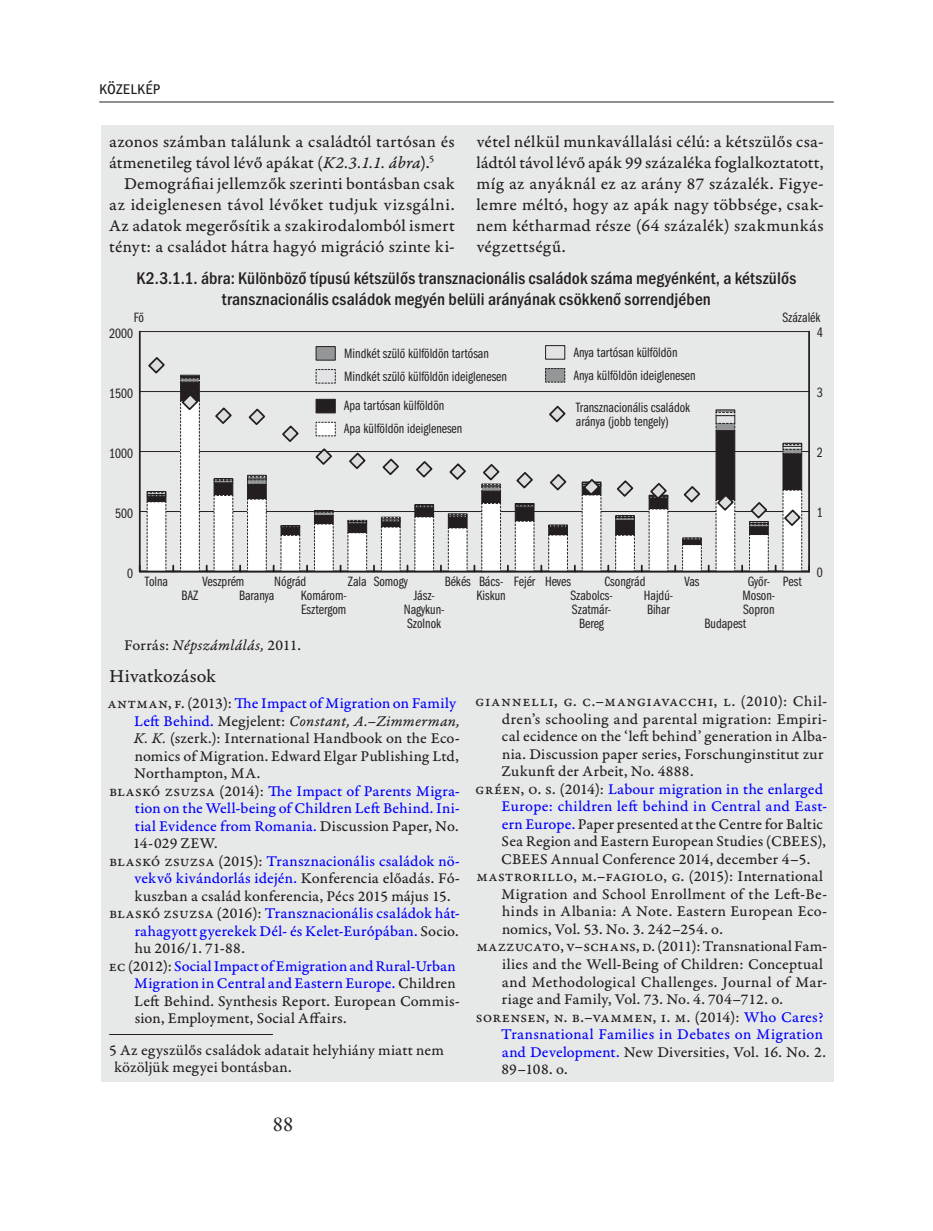
<style>
.page{position:relative;width:933px;height:1231px;background:#fff}
.page>*{position:absolute;margin:0;border:0;box-sizing:border-box;transform-origin:0 0}
.t1{font:21px "Garamond Premr Pro";color:#231f20}
.keretes-cim-ref{font:19.25px "Garamond Premr Pro Capt";letter-spacing:.005em;color:#231f20}
.t2{font:19.25px "Franklin Gothic Cond";color:#231f20}
.keretes-body{font:17.5px/21px "Garamond Premr Pro Capt";letter-spacing:.015em;color:#231f20;text-align:justify}
.keretes-tabtit{font:17.5px/21px "Franklin Gothic Cond Med";letter-spacing:.005em;color:#231f20;text-align:center}
.keretes-elso{font:17.5px/21px "Garamond Premr Pro Capt";letter-spacing:.01em;color:#231f20}
.refer_eng{font:15.75px/17.5px "Garamond Premr Pro Capt";letter-spacing:.005em;color:#231f20}
.refer_eng-2{font:15.75px/17.5px "Garamond Premr Pro Capt";letter-spacing:.005em;color:#00f;text-align:justify}
.refer{font:15.75px/17.5px "Garamond Premr Pro Capt";color:#231f20;text-align:justify}
.refer-2{font:15.75px/17.5px "Garamond Premr Pro Capt";letter-spacing:.005em;color:#00f;text-align:justify}
.keretes-foot1{font:15.75px/17.5px "Garamond Premr Pro Capt";letter-spacing:.01em;color:#231f20}
.keretes-foot{font:italic 15.75px "Garamond Premr Pro Capt";letter-spacing:.02em;color:#231f20}
.t3{font:14px/14px "Franklin Gothic Comp";color:#231f20}
.s1{font-style:italic}
.s2{font-style:normal}
.s3{color:#00f}
.s4{color:#231f20}
</style>
<div class="page">
<div style="left:101px;top:125px;width:732px;height:956px;background:#e7e8e8"></div>
<hr style="left:139px;top:331px;width:2px;height:240px;background:#231f20">
<hr style="left:140px;top:391px;width:669px;height:1px;background:#231f20">
<hr style="left:140px;top:331px;width:669px;height:1px;background:#231f20">
<div style="left:316px;top:346px;width:20px;height:14px;background:#949698;border:1px solid #231f20"></div>
<svg style="left:315px;top:369px;width:21px;height:15px"></svg>
<div style="left:545px;top:345px;width:20px;height:14px;background:#e2e3e4;border:1px solid #231f20"></div>
<svg style="left:545px;top:368px;width:20px;height:15px"></svg>
<svg style="left:180px;top:375px;width:20px;height:7px"></svg>
<div style="left:316px;top:399px;width:20px;height:14px;background:#231f20"></div>
<div style="left:180px;top:382px;width:20px;height:19px;background:#231f20;border:1px solid #231f20"></div>
<svg style="left:138px;top:404px;width:672px;height:169px"></svg>
<hr style="left:808px;top:331px;width:2px;height:240px;background:#231f20">
<svg style="left:148px;top:357px;width:17px;height:17px"></svg>
<svg style="left:180px;top:392px;width:20px;height:180px;background:#e2e1e1"></svg>
<svg style="left:214px;top:406px;width:19px;height:19px"></svg>
<svg style="left:247px;top:407px;width:20px;height:19px"></svg>
<svg style="left:280px;top:424px;width:20px;height:19px"></svg>
<svg style="left:314px;top:446px;width:20px;height:20px"></svg>
<svg style="left:347px;top:451px;width:20px;height:19px"></svg>
<svg style="left:381px;top:457px;width:19px;height:19px"></svg>
<svg style="left:414px;top:459px;width:20px;height:20px"></svg>
<svg style="left:448px;top:461px;width:19px;height:20px"></svg>
<svg style="left:481px;top:462px;width:20px;height:30px"></svg>
<svg style="left:515px;top:470px;width:19px;height:20px"></svg>
<svg style="left:548px;top:472px;width:20px;height:20px"></svg>
<svg style="left:581px;top:477px;width:28px;height:95px"></svg>
<svg style="left:615px;top:478px;width:20px;height:20px"></svg>
<svg style="left:648px;top:481px;width:20px;height:20px"></svg>
<svg style="left:682px;top:484px;width:20px;height:20px"></svg>
<svg style="left:715px;top:492px;width:20px;height:80px;background:#d3d2d2"></svg>
<svg style="left:748px;top:500px;width:21px;height:27px"></svg>
<svg style="left:782px;top:489px;width:20px;height:83px;background:#dedede"></svg>
<hr style="left:99px;top:102px;width:734px;height:1px;background:#231f20">
<hr style="left:109px;top:1033px;width:164px;height:1px;background:#231f20">
<p class="t2" style="left:99px;top:76px;width:63px">Közelkép</p>
<p class="keretes-body" style="left:476px;top:131px;width:349px">vétel nélkül munkavállalási célú: a kétszülős csa&shy;ládtól távol lévő apák 99 százaléka foglalkoztatott, míg az anyáknál ez az arány 87 százalék. Figye&shy;lemre méltó, hogy az apák nagy többsége, csak&shy;nem kétharmad része (64 százalék) szakmunkás végzettségű.</p>
<p class="keretes-tabtit" style="left:136px;top:268px;width:661px">K2.3.1.1. ábra: Különböző típusú kétszülős transznacionális családok száma megyénként, a kétszülős transznacionális családok megyén belüli arányának csökkenő sorrendjében</p>
<p class="keretes-elso" style="left:109px;top:131px;width:347px">azonos számban találunk a családtól tartósan és átmenetileg távol lévő apákat (<span class="s1">K2.3.1.1. ábra</span>).<sup>5</sup></p>
<p class="keretes-body" style="left:109px;top:173px;width:347px;text-indent:15px">Demográfiai jellemzők szerinti bontásban csak az ideiglenesen távol lévőket tudjuk vizsgálni.<br>Az adatok megerősítik a szakirodalomból ismert tényt: a családot hátra hagyó migráció szinte ki-</p>
<p class="t3" style="left:134px;top:310px;width:12px">Fő</p>
<p class="t3" style="left:782px;top:310px;width:40px">Százalék</p>
<p class="t3" style="left:109px;top:327px;width:25px">2000</p>
<p class="t3" style="left:816px;top:325px;width:7px">4</p>
<p class="t3" style="left:109px;top:387px;width:25px">1500</p>
<p class="t3" style="left:344px;top:342px;width:164px;line-height:22.9px">Mindkét szülő külföldön tartósan<br>Mindkét szülő külföldön ideiglenesen</p>
<p class="t3" style="left:574px;top:341px;width:123px;line-height:22.9px">Anya tartósan külföldön<br>Anya külföldön ideiglenesen</p>
<p class="t3" style="left:344px;top:399px;width:102px">Apa tartósan külföldön</p>
<p class="t3" style="left:576px;top:400px;width:116px">Transznacionális családok aránya (jobb tengely)</p>
<p class="t3" style="left:344px;top:422px;width:120px">Apa külföldön ideiglenesen</p>
<p class="t3" style="left:816px;top:385px;width:7px">3</p>
<p class="t3" style="left:109px;top:446px;width:25px">1000</p>
<p class="t3" style="left:816px;top:445px;width:7px">2</p>
<p class="t3" style="left:115px;top:506px;width:19px">500</p>
<p class="t3" style="left:816px;top:505px;width:7px">1</p>
<p class="t3" style="left:127px;top:566px;width:7px">0</p>
<p class="t3" style="left:145px;top:574px;width:25px">Tolna</p>
<p class="t3" style="left:202px;top:574px;width:43px">Veszprém</p>
<p class="t3" style="left:239px;top:574px;width:69px;text-indent:35px">Nógrád<br>Baranya</p>
<p class="t3" style="left:445px;top:574px;width:28px">Békés</p>
<p class="t3" style="left:476px;top:574px;width:96px">Bács- Fejér Heves<br>Kiskun</p>
<p class="t3" style="left:604px;top:574px;width:42px">Csongrád</p>
<p class="t3" style="left:570px;top:588px;width:44px">Szabolcs-</p>
<p class="t3" style="left:572px;top:602px;width:41px">Szatmár-</p>
<p class="t3" style="left:579px;top:616px;width:26px">Bereg</p>
<p class="t3" style="left:348px;top:574px;width:61px">Zala Somogy</p>
<p class="t3" style="left:301px;top:588px;width:47px">Komárom-<br>Esztergom</p>
<p class="t3" style="left:404px;top:588px;width:42px;text-align:center">Jász-<br>Nagykun-<br>Szolnok</p>
<p class="t3" style="left:644px;top:588px;width:31px">Hajdú-<br>Bihar</p>
<p class="t3" style="left:182px;top:588px;width:18px">BAZ</p>
<p class="keretes-foot" style="left:124px;top:635px;width:178px"><span class="s2">Forrás:</span> Népszámlálás, <span class="s2">2011.</span></p>
<p class="keretes-cim-ref" style="left:109px;top:664px;width:109px">Hivatkozások</p>
<p class="t3" style="left:747px;top:574px;width:56px">Győr- Pest</p>
<p class="t3" style="left:742px;top:588px;width:34px">Moson-</p>
<p class="t3" style="left:743px;top:602px;width:33px">Sopron</p>
<p class="t3" style="left:704px;top:616px;width:43px">Budapest</p>
<p class="t3" style="left:684px;top:574px;width:17px">Vas</p>
<p class="t3" style="left:816px;top:565px;width:7px">0</p>
<p class="refer_eng" style="left:134px;top:694px;width:328px;text-indent:-26px">Antman, F. (2013): <span class="s3">The Impact of Migration on Family Left Behind.</span> Megjelent: <span class="s1">Constant, A.–Zimmerman, K. K.</span> (szerk.): International Handbook on the Eco&shy;nomics of Migration. Edward Elgar Publishing Ltd, Northampton, MA.</p>
<p class="refer_eng-2" style="left:133px;top:782px;width:329px;text-indent:-24px"><span class="s4">Blaskó Zsuzsa (2014):</span> The Impact of Parents Migra&shy;tion on the Well-being of Children Left Behind. Ini&shy;tial Evidence from Romania. <span class="s4">Discussion Paper, No.<br>14-029 ZEW.</span></p>
<p class="refer" style="left:134px;top:852px;width:327px;text-indent:-25px">Blaskó Zsuzsa (2015): <span class="s3">Transznacionális családok nö&shy;vekvő kivándorlás idején.</span> Konferencia előadás. Fó&shy;kuszban a család konferencia, Pécs 2015 május 15.</p>
<p class="refer-2" style="left:135px;top:904px;width:327px;text-indent:-26px"><span class="s4">Blaskó Zsuzsa (2016):</span> Transznacionális családok hát&shy;rahagyott gyerekek Dél- és Kelet-Európában. <span class="s4">Socio. hu 2016/1. 71-88.</span></p>
<p class="refer_eng" style="left:134px;top:957px;width:328px;text-indent:-25px">EC (2012): <span class="s3">Social Impact of Emigration and Rural-Urban Migration in Central and Eastern Europe.</span> Children Left Behind. Synthesis Report. European Commis&shy;sion, Employment, Social Affairs.</p>
<p class="keretes-foot1" style="left:114px;top:1041px;width:331px;text-indent:-5px">5 Az egyszülős családok adatait helyhiány miatt nem közöljük megyei bontásban.</p>
<h1 class="t1" style="left:273px;top:1111px;width:22px">88</h1>
<p class="refer_eng" style="left:501px;top:693px;width:327px;text-indent:-26px">Giannelli, G. C.–Mangiavacchi, L. (2010): Chil&shy;dren’s schooling and parental migration: Empiri&shy;cal ecidence on the ‘left behind’ generation in Alba&shy;nia. Discussion paper series, Forschunginstitut zur Zukunft der Arbeit, No. 4888.</p>
<p class="refer_eng" style="left:501px;top:780px;width:327px;text-indent:-26px">Gréen, O. S. (2014): <span class="s3">Labour migration in the enlarged Europe: children left behind in Central and East&shy;ern Europe.</span> Paper presented at the Centre for Baltic Sea Region and Eastern European Studies (CBEES), CBEES Annual Conference 2014, december 4–5.</p>
<p class="refer_eng" style="left:501px;top:868px;width:328px;text-indent:-25px">Mastrorillo, M.–Fagiolo, G. (2015): International Migration and School Enrollment of the Left-Be&shy;hinds in Albania: A Note. Eastern European Eco&shy;nomics, Vol. 53. No. 3. 242–254. o.</p>
<p class="refer_eng" style="left:502px;top:938px;width:327px;text-indent:-25px">Mazzucato, V–Schans, D. (2011): Transnational Fam&shy;ilies and the Well-Being of Children: Conceptual and Methodological Challenges. Journal of Mar&shy;riage and Family, Vol. 73. No. 4. 704–712. o.</p>
<p class="refer_eng" style="left:501px;top:1008px;width:326px;text-indent:-25px">Sorensen, N. B.–Vammen, I. M. (2014): <span class="s3">Who Cares?<br>Transnational Families in Debates on Migration and Development.</span> New Diversities, Vol. 16. No. 2.<br>89–108. o.</p>
</div>
